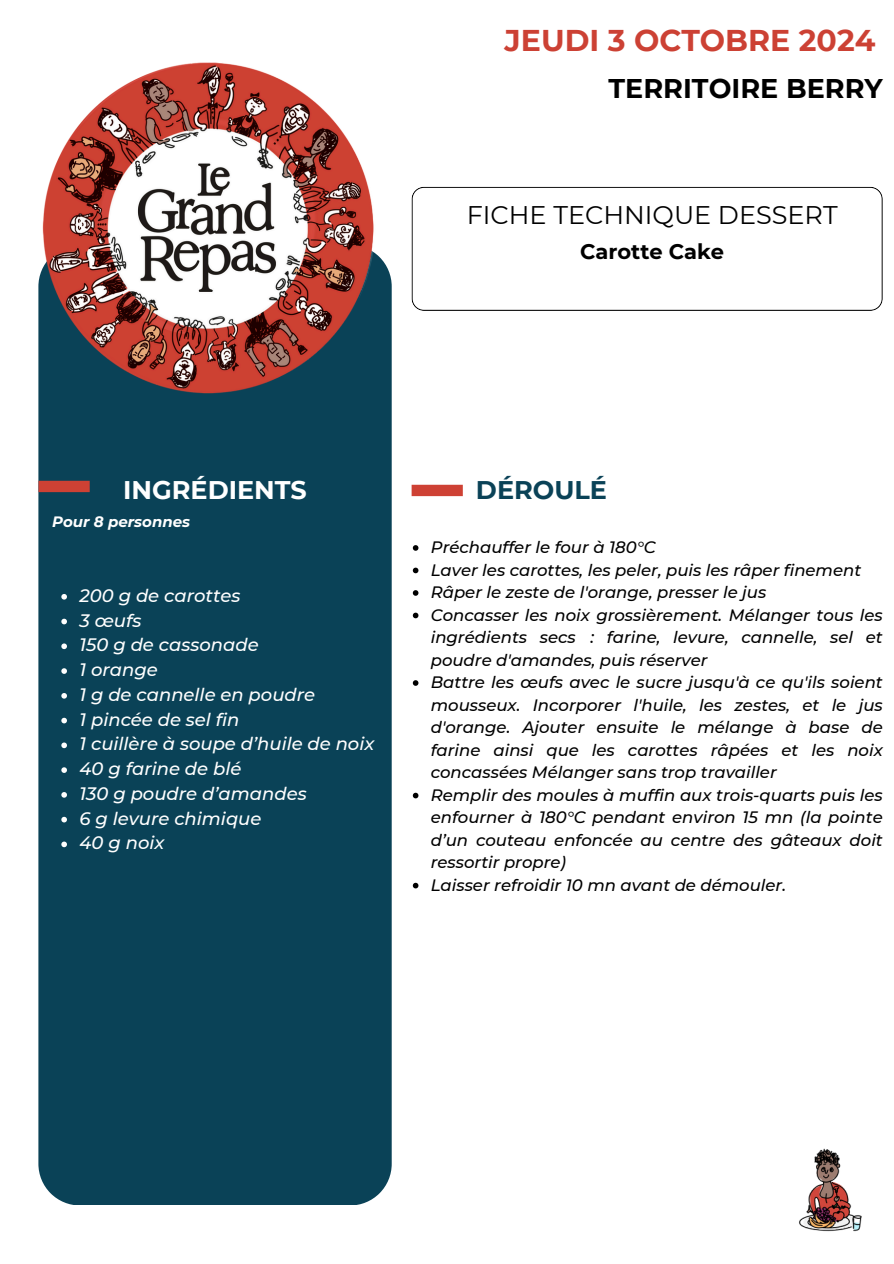
<style>
.page{position:relative;width:894px;height:1264px;background:#fff}
.page>*{position:absolute;margin:0;border:0;box-sizing:border-box;transform-origin:0 0}
.t1{font:700 30px "Montserrat";color:#cc4134}
.t2{font:700 27px "Montserrat";color:#000}
.t3{font:25.5px "Montserrat";color:#000}
.t4{font:700 25.5px "Montserrat";color:#fff}
.t5{font:700 25.5px "Montserrat";color:#0a4257}
.t6{font:700 21px "Montserrat";color:#000}
.t7{font:italic 500 18px "Montserrat";color:#fff}
.t8{font:italic 500 16.5px/22.5px "Montserrat";color:#000;text-align:justify}
.t9{font:italic 700 15px "Montserrat";color:#fff}
</style>
<div class="page">
<svg style="left:411px;top:485px;width:51px;height:11px"></svg>
<div style="left:38px;top:255px;width:353px;height:949px;background:#0a4257"></div>
<img style="left:38px;top:62px;width:339px;height:335px">
<svg style="left:38px;top:481px;width:52px;height:11px"></svg>
<img style="left:799px;top:1148px;width:63px;height:84px">
<svg style="left:61px;top:594px;width:6px;height:5px"></svg>
<svg style="left:61px;top:618px;width:6px;height:6px"></svg>
<svg style="left:61px;top:643px;width:6px;height:6px"></svg>
<svg style="left:61px;top:668px;width:6px;height:6px"></svg>
<svg style="left:61px;top:693px;width:6px;height:5px"></svg>
<svg style="left:61px;top:717px;width:6px;height:6px"></svg>
<svg style="left:61px;top:742px;width:6px;height:6px"></svg>
<svg style="left:61px;top:767px;width:6px;height:6px"></svg>
<svg style="left:61px;top:792px;width:6px;height:5px"></svg>
<svg style="left:61px;top:816px;width:6px;height:6px"></svg>
<svg style="left:61px;top:841px;width:6px;height:6px"></svg>
<svg style="left:412px;top:545px;width:6px;height:5px"></svg>
<svg style="left:412px;top:567px;width:6px;height:6px"></svg>
<svg style="left:412px;top:590px;width:6px;height:5px"></svg>
<svg style="left:412px;top:612px;width:6px;height:6px"></svg>
<svg style="left:412px;top:680px;width:6px;height:5px"></svg>
<svg style="left:412px;top:792px;width:6px;height:6px"></svg>
<svg style="left:412px;top:882px;width:6px;height:6px"></svg>
<svg style="left:411px;top:187px;width:471px;height:123px"></svg>
<p class="t1" style="left:504px;top:22px;width:372px">JEUDI 3 OCTOBRE 2024</p>
<p class="t2" style="left:608px;top:72px;width:275px">TERRITOIRE BERRY</p>
<p class="t3" style="left:466px;top:199px;width:372px">FICHE TECHNIQUE DESSERT</p>
<p class="t6" style="left:580px;top:238px;width:146px">Carotte Cake</p>
<h1 class="t4" style="left:123px;top:474px;width:185px">INGRÉDIENTS</h1>
<h3 class="t5" style="left:476px;top:474px;width:132px">DÉROULÉ</h3>
<p class="t9" style="left:52px;top:512px;width:140px">Pour 8 personnes</p>
<h4 class="t7" style="left:80px;top:584px;width:162px">200 g de carottes</h4>
<p class="t7" style="left:80px;top:609px;width:63px">3 œufs</p>
<p class="t7" style="left:80px;top:634px;width:181px">150 g de cassonade</p>
<p class="t7" style="left:80px;top:658px;width:80px">1 orange</p>
<p class="t7" style="left:80px;top:683px;width:237px">1 g de cannelle en poudre</p>
<p class="t7" style="left:80px;top:708px;width:161px">1 pincée de sel fin</p>
<p class="t7" style="left:80px;top:733px;width:296px">1 cuillère à soupe d’huile de noix</p>
<p class="t7" style="left:80px;top:757px;width:163px">40 g farine de blé</p>
<p class="t7" style="left:80px;top:782px;width:228px">130 g poudre d’amandes</p>
<p class="t7" style="left:80px;top:807px;width:183px">6 g levure chimique</p>
<p class="t7" style="left:80px;top:832px;width:86px">40 g noix</p>
<p class="t8" style="left:430px;top:536px;width:226px">Préchauffer le four à 180°C</p>
<p class="t8" style="left:430px;top:558px;width:432px">Laver les carottes, les peler, puis les râper finement</p>
<h2 class="t8" style="left:430px;top:581px;width:337px">Râper le zeste de l'orange, presser le jus</h2>
<p class="t8" style="left:430px;top:603px;width:453px">Concasser les noix grossièrement. Mélanger tous les ingrédients secs : farine, levure, cannelle, sel et poudre d'amandes, puis réserver</p>
<h2 class="t8" style="left:430px;top:671px;width:453px">Battre les œufs avec le sucre jusqu'à ce qu'ils soient mousseux. Incorporer l'huile, les zestes, et le jus d'orange. Ajouter ensuite le mélange à base de farine ainsi que les carottes râpées et les noix concassées Mélanger sans trop travailler</h2>
<p class="t8" style="left:430px;top:783px;width:453px">Remplir des moules à muffin aux trois-quarts puis les enfourner à 180°C pendant environ 15 mn (la pointe d’un couteau enfoncée au centre des gâteaux doit ressortir propre)</p>
<p class="t8" style="left:430px;top:873px;width:357px">Laisser refroidir 10 mn avant de démouler.</p>
</div>
